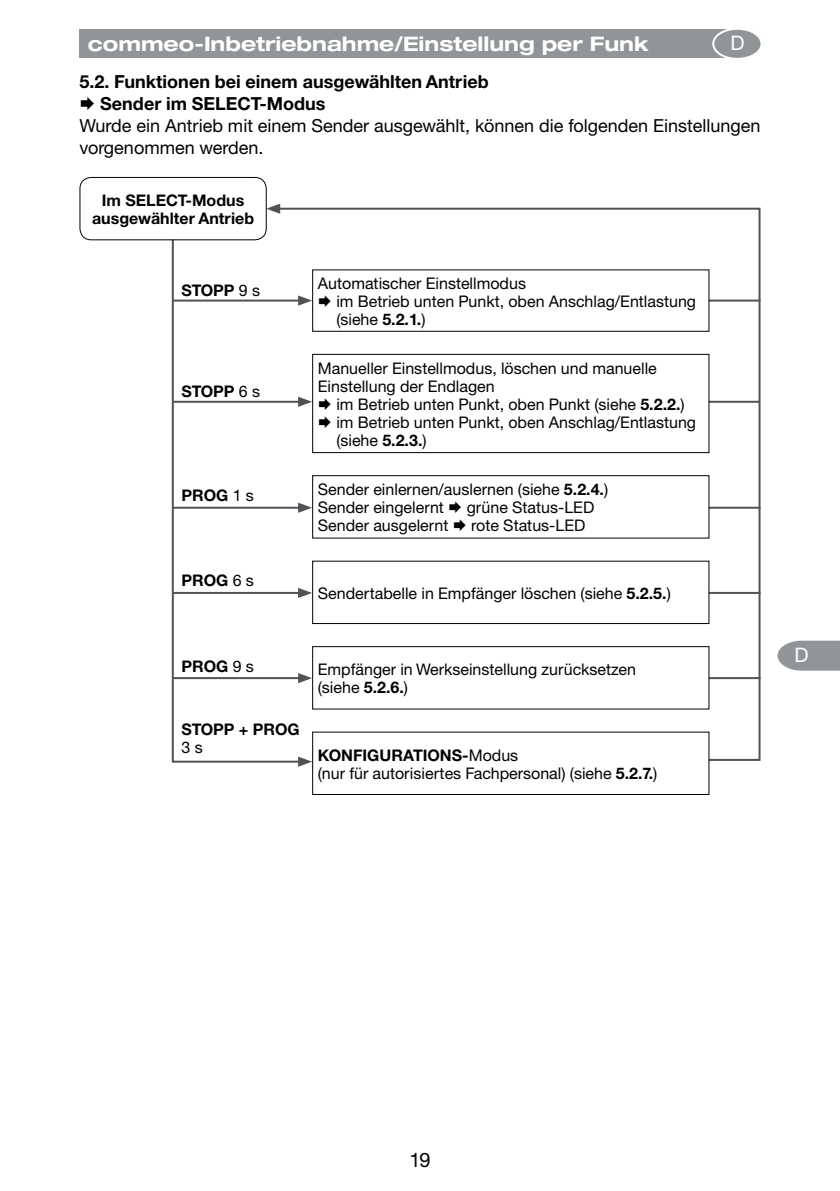
<style>
.page{position:relative;width:840px;height:1191px;background:#fff}
.page>*{position:absolute;margin:0;border:0;box-sizing:border-box;transform-origin:0 0}
.t1{font:700 expanded 20px "Helvetica Neue";color:#fff}
.t2{font:20px "Helvetica Neue CE";color:#fff}
.t3{font:20px "Helvetica Neue CE";color:#040000}
.t4{font:18px/22px "Helvetica Neue CE";color:#040000}
.t5{font:700 18px "Helvetica Neue CE";color:#040000}
.t6{font:16px/18px "Helvetica Neue CE";color:#040000}
.t7{font:700 16px/18px "Helvetica Neue CE";color:#040000;text-align:center}
.s1{font-weight:700}
.s2{font-weight:400}
</style>
<div class="page">
<svg style="left:777px;top:640px;width:62px;height:30px;background:#9ca0a2"></svg>
<div style="left:79px;top:30px;width:647px;height:28px;background:#919597"></div>
<div style="left:712px;top:29px;width:49px;height:30px;background:#919597;border-radius:50%"></div>
<div style="left:711px;top:28px;width:51px;height:32px;border:2px solid #fff;border-radius:50%"></div>
<svg style="left:171px;top:229px;width:127px;height:534px"></svg>
<svg style="left:298px;top:762px;width:13px;height:4px"></svg>
<svg style="left:275px;top:207px;width:486px;height:555px"></svg>
<svg style="left:266px;top:204px;width:14px;height:10px"></svg>
<div style="left:80px;top:177px;width:186px;height:63px;background:#fff;border-radius:11px"></div>
<div style="left:79px;top:177px;width:187px;height:63px;border:1px solid #040000;border-radius:11px"></div>
<div style="left:312px;top:354px;width:396px;height:98px;background:#fff"></div>
<div style="left:312px;top:354px;width:397px;height:99px;border:1px solid #040000"></div>
<div style="left:312px;top:270px;width:396px;height:61px;background:#fff"></div>
<div style="left:312px;top:269px;width:397px;height:63px;border:1px solid #040000"></div>
<div style="left:312px;top:476px;width:396px;height:62px;background:#fff"></div>
<div style="left:312px;top:475px;width:397px;height:63px;border:1px solid #040000"></div>
<div style="left:312px;top:561px;width:396px;height:62px;background:#fff"></div>
<div style="left:312px;top:560px;width:397px;height:64px;border:1px solid #040000"></div>
<div style="left:312px;top:646px;width:396px;height:63px;background:#fff"></div>
<div style="left:312px;top:646px;width:397px;height:63px;border:1px solid #040000"></div>
<div style="left:312px;top:732px;width:396px;height:62px;background:#fff"></div>
<div style="left:312px;top:731px;width:397px;height:64px;border:1px solid #040000"></div>
<p class="t2" style="left:730px;top:36px;width:16px">D</p>
<p class="t1" style="left:88px;top:37px;width:561px">commeo-Inbetriebnahme/Einstellung per Funk</p>
<p class="t5" style="left:79px;top:75px;width:410px">5.2. Funktionen bei einem ausgewählten Antrieb</p>
<p class="t4" style="left:79px;top:94px;width:682px">◻ <span class="s1">Sender im SELECT-Modus<br></span>Wurde ein Antrieb mit einem Sender ausgewählt, können die folgenden Einstellungen vorgenommen werden.</p>
<p class="t7" style="left:92px;top:193px;width:163px">Im SELECT-Modus ausgewählter Antrieb</p>
<p class="t7" style="left:181px;top:283px;width:80px">STOPP <span class="s2">9 s</span></p>
<p class="t7" style="left:181px;top:384px;width:80px">STOPP <span class="s2">6 s</span></p>
<p class="t7" style="left:181px;top:488px;width:74px">PROG <span class="s2">1 s</span></p>
<p class="t7" style="left:181px;top:573px;width:74px">PROG <span class="s2">6 s</span></p>
<p class="t6" style="left:317px;top:276px;width:209px">Automatischer Einstellmodus</p>
<p class="t6" style="left:336px;top:294px;width:361px;text-indent:-18px">◻ im Betrieb unten Punkt, oben Anschlag/Entlastung (siehe <span class="s1">5.2.1.</span>)</p>
<p class="t6" style="left:317px;top:361px;width:340px">Manueller Einstellmodus, löschen und manuelle<br>Einstellung der Endlagen</p>
<p class="t6" style="left:317px;top:397px;width:368px">◻ im Betrieb unten Punkt, oben Punkt (siehe <span class="s1">5.2.2.</span>)</p>
<p class="t6" style="left:336px;top:415px;width:361px;text-indent:-18px">◻ im Betrieb unten Punkt, oben Anschlag/Entlastung (siehe <span class="s1">5.2.3.</span>)</p>
<p class="t6" style="left:317px;top:482px;width:292px">Sender einlernen/auslernen (siehe <span class="s1">5.2.4.</span>)<br>Sender eingelernt ◻ grüne Status-LED<br>Sender ausgelernt ◻ rote Status-LED</p>
<p class="t6" style="left:317px;top:586px;width:354px">Sendertabelle in Empfänger löschen (siehe <span class="s1">5.2.5.</span>)</p>
<p class="t7" style="left:181px;top:659px;width:74px">PROG <span class="s2">9 s</span></p>
<p class="t7" style="left:181px;top:722px;width:119px">STOPP + PROG</p>
<p class="t6" style="left:181px;top:740px;width:23px">3 s</p>
<p class="t6" style="left:317px;top:662px;width:319px">Empfänger in Werkseinstellung zurücksetzen (siehe <span class="s1">5.2.6.</span>)</p>
<p class="t6" style="left:317px;top:748px;width:341px"><span class="s1">KONFIGURATIONS-</span>Modus<br>(nur für autorisiertes Fachpersonal) (siehe <span class="s1">5.2.7.</span>)</p>
<p class="t2" style="left:794px;top:648px;width:16px">D</p>
<p class="t3" style="left:409px;top:1152px;width:23px">19</p>
</div>
